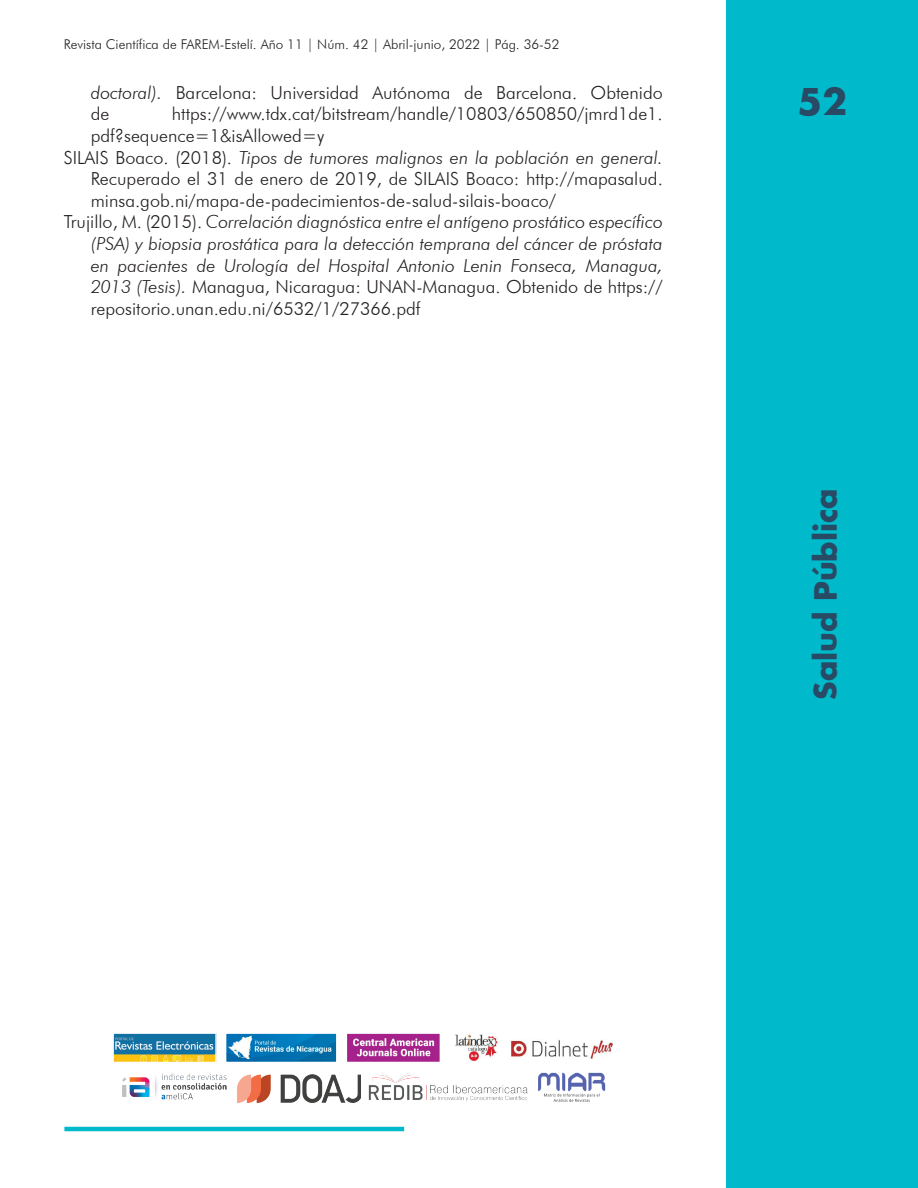
<style>
.page{position:relative;width:918px;height:1188px;background:#fff}
.page>*{position:absolute;margin:0;border:0;box-sizing:border-box;transform-origin:0 0}
.t1{font:700 36px "Futura";color:#284a65}
.t2{font:700 30px "Futura";color:#284a65}
.t3{font:300 18px/21.6px "Futura BT";color:#231f20}
.t4{font:italic 300 18px "Futura BT";color:#231f20}
.t5{font:300 13.5px "Futura BT";color:#231f20}
.s1{font-style:italic}
.s2{font-style:normal}
</style>
<div class="page">
<div style="left:727px;top:0;width:191px;height:1188px;background:#00b9ca"></div>
<hr style="left:64px;top:1127px;width:340px;height:4px;background:#00b9ca">
<img style="left:115px;top:1035px;width:99px;height:25px">
<div style="left:112px;top:1032px;width:105px;height:31px;border:2px solid #fff"></div>
<img style="left:228px;top:1035px;width:107px;height:25px">
<div style="left:225px;top:1032px;width:113px;height:31px;border:2px solid #fff"></div>
<img style="left:349px;top:1035px;width:89px;height:25px">
<div style="left:346px;top:1032px;width:95px;height:31px;border:2px solid #fff"></div>
<img style="left:455px;top:1035px;width:43px;height:25px">
<img style="left:512px;top:1040px;width:99px;height:19px">
<img style="left:123px;top:1074px;width:103px;height:26px">
<img style="left:237px;top:1074px;width:123px;height:29px">
<img style="left:368px;top:1072px;width:160px;height:29px">
<img style="left:538px;top:1072px;width:68px;height:30px">
<p class="t5" style="left:64px;top:36px;width:497px">Revista Científica de FAREM-Estelí. Año 11 | Núm. 42 | Abril-junio, 2022 | Pág. 36-52</p>
<p class="t3" style="left:91px;top:81px;width:574px"><span class="s1">doctoral).</span> Barcelona: Universidad Autónoma de Barcelona. Obtenido de</p>
<p class="t3" style="left:172px;top:103px;width:492px">https://www.tdx.cat/bitstream/handle/10803/650850/jmrd1de1.</p>
<p class="t3" style="left:91px;top:125px;width:235px">pdf?sequence=1&amp;isAllowed=y</p>
<p class="t4" style="left:64px;top:146px;width:601px"><span class="s2">SILAIS Boaco. (2018).</span> Tipos de tumores malignos en la población en general.</p>
<p class="t3" style="left:91px;top:168px;width:574px">Recuperado el 31 de enero de 2019, de SILAIS Boaco: http://mapasalud.</p>
<p class="t3" style="left:91px;top:189px;width:467px">minsa.gob.ni/mapa-de-padecimientos-de-salud-silais-boaco/</p>
<p class="t4" style="left:64px;top:211px;width:601px"><span class="s2">Trujillo, M. (2015).</span> Correlación diagnóstica entre el antígeno prostático específico</p>
<p class="t4" style="left:91px;top:233px;width:574px">(PSA) y biopsia prostática para la detección temprana del cáncer de próstata</p>
<p class="t4" style="left:91px;top:254px;width:574px">en pacientes de Urología del Hospital Antonio Lenin Fonseca, Managua,</p>
<p class="t3" style="left:91px;top:276px;width:574px"><span class="s1">2013 (Tesis).</span> Managua, Nicaragua: UNAN-Managua. Obtenido de https://</p>
<p class="t3" style="left:91px;top:297px;width:331px">repositorio.unan.edu.ni/6532/1/27366.pdf</p>
<h1 class="t1" style="left:798px;top:77px;width:51px">52</h1>
<h2 class="t2" style="left:805px;top:700px;width:213px;rotate:-90deg">Salud Pública</h2>
</div>
